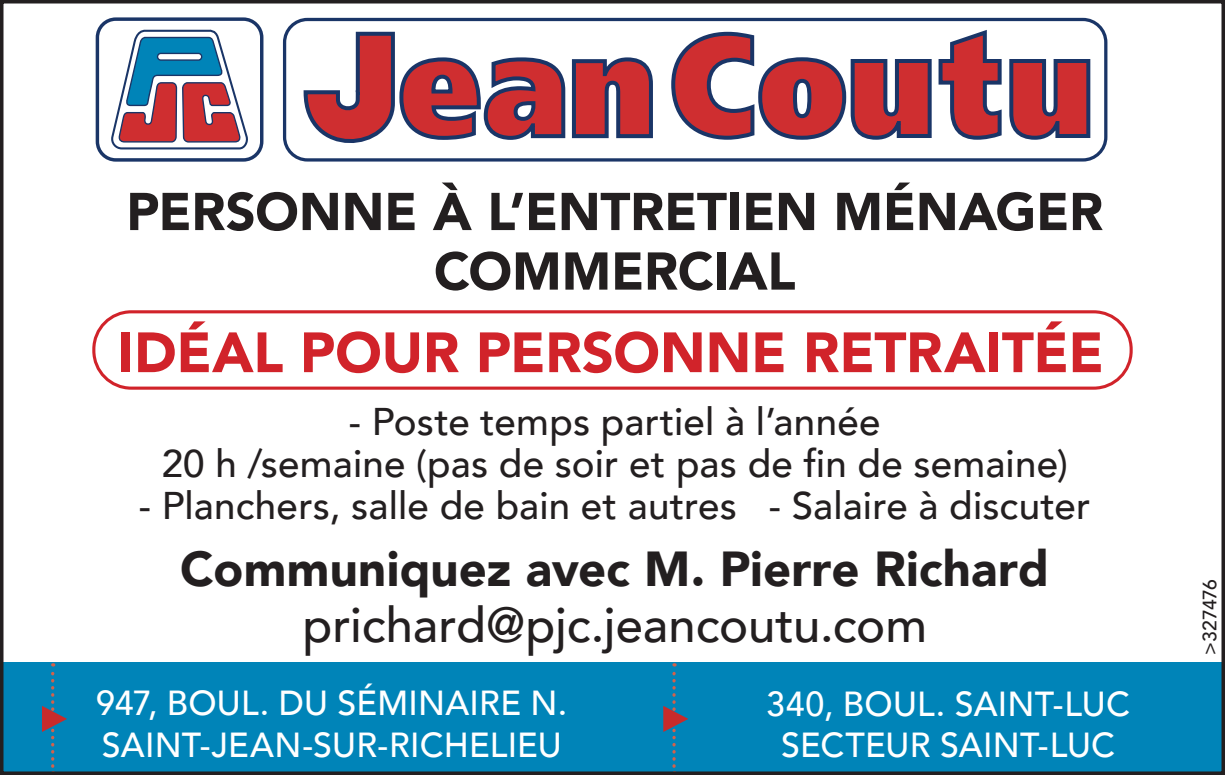
<style>
.page{position:relative;width:1225px;height:775px;background:#fff}
.page>*{position:absolute;margin:0;border:0;box-sizing:border-box;transform-origin:0 0}
.t1{font:900 56px "Avenir";letter-spacing:-.005em;color:#d1232a}
.t2{font:900 52.5px/59.5px "Avenir";letter-spacing:-.005em;color:#231f20;text-align:center}
.t3{font:900 49px "Avenir";letter-spacing:.005em;color:#231f20}
.t4{font:500 49px "Avenir";letter-spacing:-.005em;color:#231f20}
.t5{font:500 38.5px/42px "Avenir";letter-spacing:.005em;color:#231f20;text-align:center}
.t6{font:500 34.65px/41.6px "Avenir";letter-spacing:.005em;color:#fff}
.t7{font:500 19.25px "Avenir LT Std";letter-spacing:-.005em;color:#231f20}
</style>
<div class="page">
<div style="left:283px;top:18px;width:824px;height:143px;border:3px solid #1a3567;border-radius:23px"></div>
<svg style="left:302px;top:31px;width:353px;height:128px"></svg>
<svg style="left:671px;top:30px;width:420px;height:110px"></svg>
<div style="left:96px;top:17px;width:167px;height:144px;border:3px solid #1a3567;border-radius:18px"></div>
<svg style="left:111px;top:30px;width:137px;height:120px"></svg>
<div style="left:92px;top:310px;width:1041px;height:79px;border:3px solid #d1232a;border-radius:37px"></div>
<div style="left:0;top:662px;width:1225px;height:112px;background:#0084b8"></div>
<svg style="left:42px;top:663px;width:25px;height:105px"></svg>
<svg style="left:663px;top:663px;width:25px;height:105px"></svg>
<div style="left:0;top:0;width:1225px;height:774px;border:4px solid #231f20"></div>
<h2 class="t2" style="left:126px;top:180px;width:978px">PERSONNE À L’ENTRETIEN MÉNAGER<br>COMMERCIAL</h2>
<h1 class="t1" style="left:117px;top:304px;width:988px">IDÉAL POUR PERSONNE RETRAITÉE</h1>
<p class="t5" style="left:162px;top:398px;width:908px">- Poste temps partiel à l’année<br>20 h /semaine (pas de soir et pas de fin de semaine)</p>
<p class="t5" style="left:139px;top:482px;width:953px">- Planchers, salle de bain et autres - Salaire à discuter</p>
<p class="t3" style="left:180px;top:526px;width:870px">Communiquez avec M. Pierre Richard</p>
<p class="t4" style="left:302px;top:582px;width:626px">prichard@pjc.jeancoutu.com</p>
<p class="t6" style="left:96px;top:680px;width:473px">947, BOUL. DU SÉMINAIRE N.<br>SAINT-JEAN-SUR-RICHELIEU</p>
<p class="t6" style="left:766px;top:680px;width:365px;text-align:center">340, BOUL. SAINT-LUC<br>SECTEUR SAINT-LUC</p>
<p class="t7" style="left:1199px;top:654px;width:77px;rotate:-90deg">&gt;327476</p>
</div>
